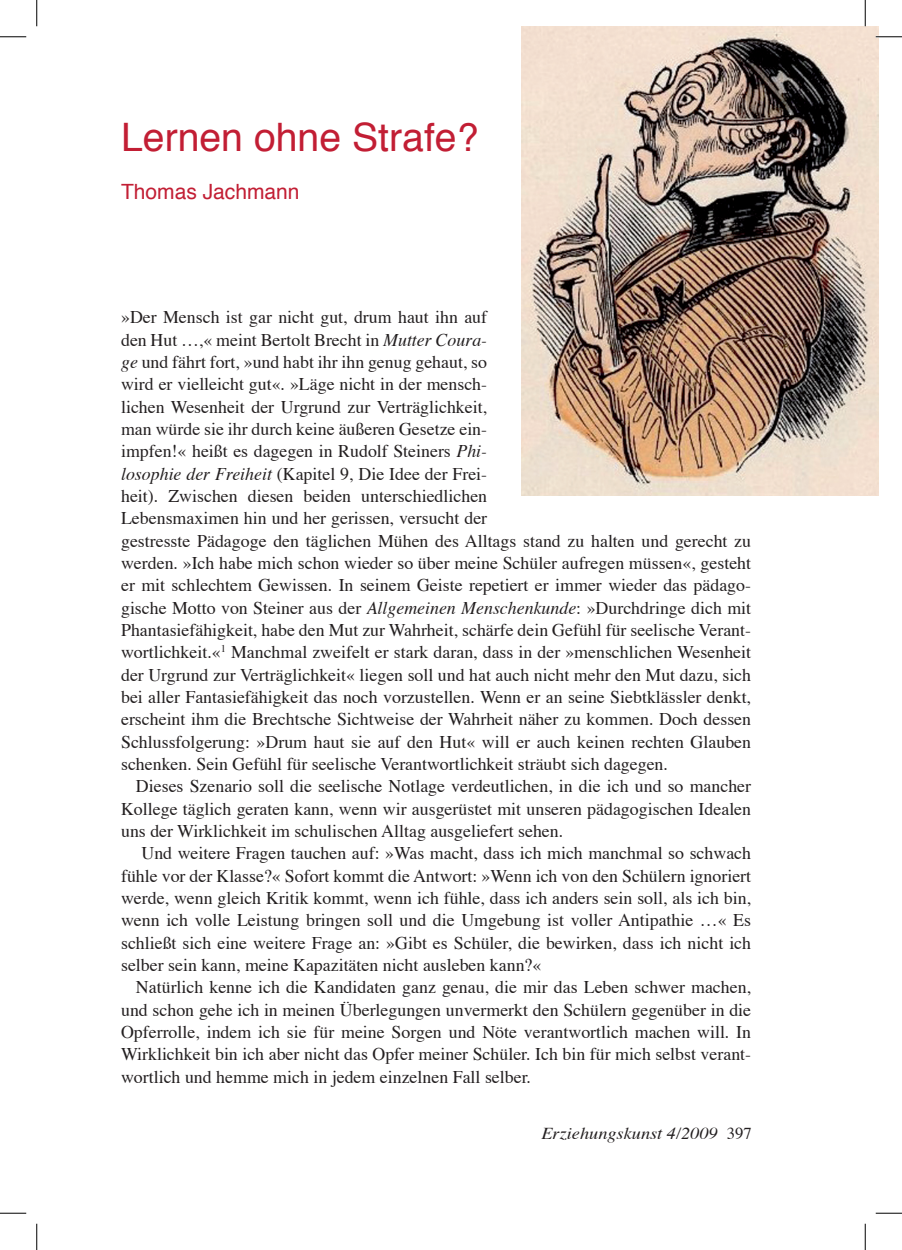
<style>
.page{position:relative;width:902px;height:1250px;background:#fff}
.page>*{position:absolute;margin:0;border:0;box-sizing:border-box;transform-origin:0 0}
.t1{font:39.2px "Helvetica";color:#c21e34}
.t2{font:21px "Helvetica";color:#c21e34}
.t3{font:17.85px/22.4px "Times";color:#231f20;text-align:justify}
.t4{font:italic 16.62px "Times";color:#231f20;scale:1.1 1}
.s1{font-style:italic}
.s2{font-style:normal}
</style>
<div class="page">
<img style="left:522px;top:27px;width:357px;height:468px">
<hr style="left:876px;top:36px;width:26px;height:2px;background:#fff">
<svg style="left:0;top:36px;width:26px;height:1px"></svg>
<svg style="left:876px;top:36px;width:26px;height:1px"></svg>
<svg style="left:0;top:1212px;width:26px;height:1px"></svg>
<svg style="left:876px;top:1212px;width:26px;height:1px"></svg>
<svg style="left:36px;top:0;width:1px;height:26px"></svg>
<svg style="left:36px;top:1223px;width:1px;height:26px"></svg>
<svg style="left:865px;top:0;width:1px;height:26px"></svg>
<svg style="left:865px;top:1223px;width:1px;height:26px"></svg>
<h1 class="t1" style="left:121px;top:104px;width:359px">Lernen ohne Strafe?</h1>
<p class="t2" style="left:121px;top:173px;width:180px">Thomas Jachmann</p>
<p class="t3" style="left:121px;top:304px;width:632px;text-align:left">»Der Mensch ist gar nicht gut, drum haut ihn auf<br>den Hut …,« meint Bertolt Brecht in <span class="s1">Mutter Coura-<br>ge</span> und fährt fort, »und habt ihr ihn genug gehaut, so<br>wird er vielleicht gut«. »Läge nicht in der mensch-<br>lichen Wesenheit der Urgrund zur Verträglichkeit,<br>man würde sie ihr durch keine äußeren Gesetze ein-<br>impfen!« heißt es dagegen in Rudolf Steiners <span class="s1">Phi-<br>losophie der Freiheit</span> (Kapitel 9, Die Idee der Frei-<br>heit). Zwischen diesen beiden unterschiedlichen<br>Lebensmaximen hin und her gerissen, versucht der<br>gestresste Pädagoge den täglichen Mühen des Alltags stand zu halten und gerecht zu werden. »Ich habe mich schon wieder so über meine Schüler aufregen müssen«, gesteht er mit schlechtem Gewissen. In seinem Geiste repetiert er immer wieder das pädago&shy;gische Motto von Steiner aus der <span class="s1">Allgemeinen Menschenkunde</span>: »Durchdringe dich mit Phantasiefähigkeit, habe den Mut zur Wahrheit, schärfe dein Gefühl für seelische Verant&shy;wortlichkeit.«<sup>1</sup> Manchmal zweifelt er stark daran, dass in der »menschlichen Wesenheit der Urgrund zur Verträglichkeit« liegen soll und hat auch nicht mehr den Mut dazu, sich bei aller Fantasiefähigkeit das noch vorzustellen. Wenn er an seine Siebtklässler denkt, erscheint ihm die Brechtsche Sichtweise der Wahrheit näher zu kommen. Doch dessen Schlussfolgerung: »Drum haut sie auf den Hut« will er auch keinen rechten Glauben schenken. Sein Gefühl für seelische Verantwortlichkeit sträubt sich dagegen.</p>
<p class="t3" style="left:121px;top:773px;width:632px;text-indent:15px">Dieses Szenario soll die seelische Notlage verdeutlichen, in die ich und so mancher Kollege täglich geraten kann, wenn wir ausgerüstet mit unseren pädagogischen Idealen uns der Wirklichkeit im schulischen Alltag ausgeliefert sehen.</p>
<p class="t3" style="left:121px;top:840px;width:632px;text-indent:20px">Und weitere Fragen tauchen auf: »Was macht, dass ich mich manchmal so schwach fühle vor der Klasse?« Sofort kommt die Antwort: »Wenn ich von den Schülern ignoriert werde, wenn gleich Kritik kommt, wenn ich fühle, dass ich anders sein soll, als ich bin, wenn ich volle Leistung bringen soll und die Umgebung ist voller Antipathie …« Es schließt sich eine weitere Frage an: »Gibt es Schüler, die bewirken, dass ich nicht ich selber sein kann, meine Kapazitäten nicht ausleben kann?«</p>
<p class="t3" style="left:121px;top:974px;width:632px;text-indent:15px">Natürlich kenne ich die Kandidaten ganz genau, die mir das Leben schwer machen, und schon gehe ich in meinen Überlegungen unvermerkt den Schülern gegenüber in die Opferrolle, indem ich sie für meine Sorgen und Nöte verantwortlich machen will. In Wirklichkeit bin ich aber nicht das Opfer meiner Schüler. Ich bin für mich selbst verant&shy;wortlich und hemme mich in jedem einzelnen Fall selber.</p>
<p class="t4" style="left:541px;top:1118px;width:193px">Erziehungskunst 4/2009 <span class="s2">397</span></p>
</div>
